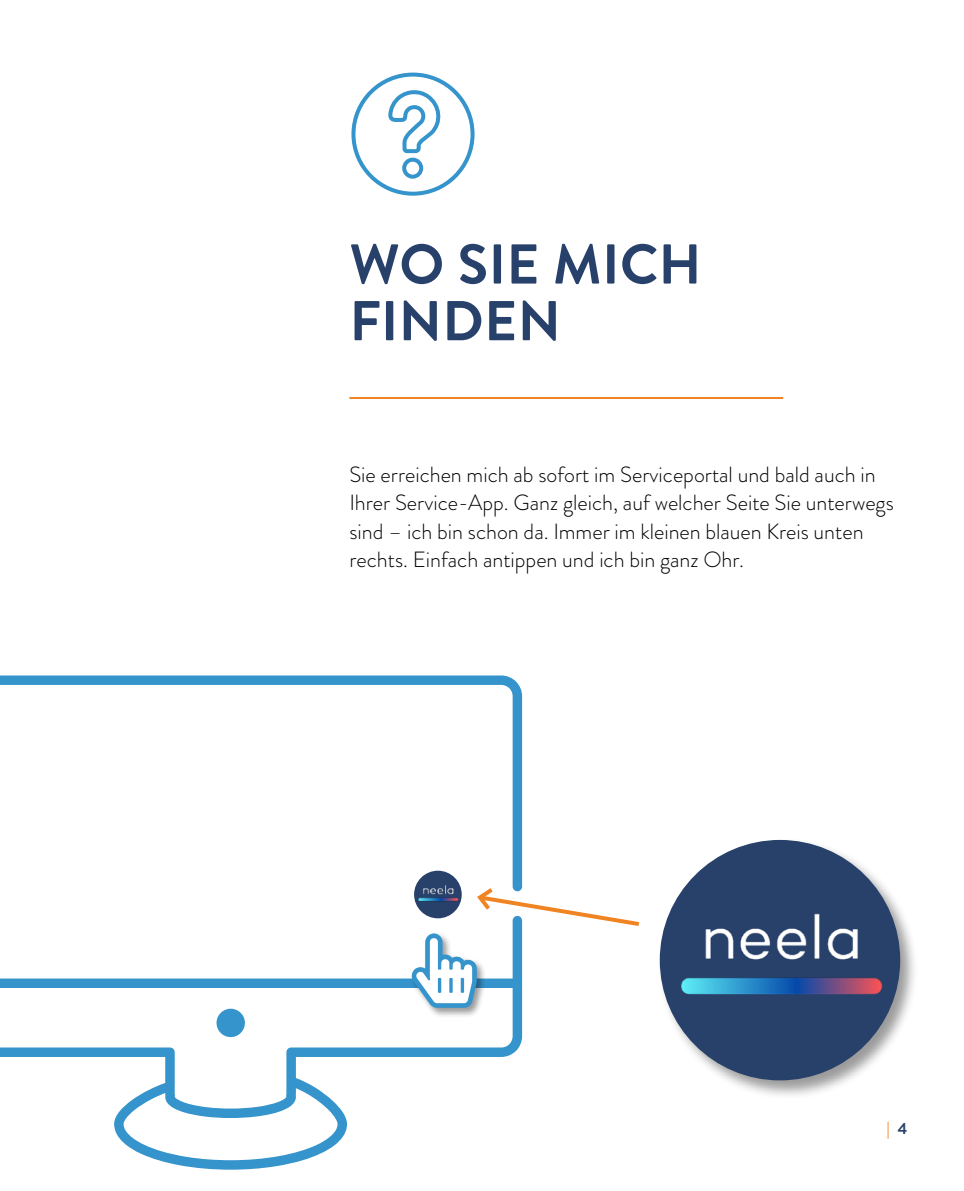
<style>
.page{position:relative;width:964px;height:1191px;background:#fff}
.page>*{position:absolute;margin:0;border:0;box-sizing:border-box;transform-origin:0 0}
.t1{font:700 56px/56.6px "Brandon Grotesque";letter-spacing:.005em;color:#28416b}
.t2{font:300 22px/28.4px "Brandon Grotesque";color:#000}
.t3{font:900 16px "Brandon Grotesque";color:#f18422}
.s1{font-weight:700;color:#28416b}
</style>
<div class="page">
<svg style="left:0;top:675px;width:522px;height:494px"></svg>
<svg style="left:216px;top:1008px;width:29px;height:29px"></svg>
<div style="left:410px;top:931px;width:77px;height:86px;background:#000;opacity:.4"></div>
<hr style="left:349px;top:397px;width:434px;height:2px;background:#f18422">
<div style="left:402px;top:158px;width:21px;height:21px;border:4px solid #3594cc;border-radius:50%"></div>
<svg style="left:388px;top:85px;width:58px;height:69px"></svg>
<div style="left:351px;top:73px;width:123px;height:123px;border:4px solid #3594cc;border-radius:50%"></div>
<svg style="left:410px;top:884px;width:230px;height:123px"></svg>
<div style="left:657px;top:837px;width:262px;height:262px;background:#000;opacity:.4"></div>
<div style="left:660px;top:840px;width:240px;height:240px;background:#28416b;border-radius:50%"></div>
<img style="left:660px;top:897px;width:240px;height:126px">
<div style="left:414px;top:870px;width:48px;height:48px;background:#28416b;border-radius:50%"></div>
<img style="left:414px;top:882px;width:48px;height:25px">
<h1 class="t1" style="left:349px;top:237px;width:354px">WO SIE MICH<br>FINDEN</h1>
<p class="t2" style="left:349px;top:460px;width:546px">Sie erreichen mich ab sofort im Serviceportal und bald auch in Ihrer Service-App. Ganz gleich, auf welcher Seite Sie unterwegs sind – ich bin schon da. Immer im kleinen blauen Kreis unten rechts. Einfach antippen und ich bin ganz Ohr.</p>
<p class="t3" style="left:887px;top:1117px;width:22px">| <span class="s1">4</span></p>
</div>
